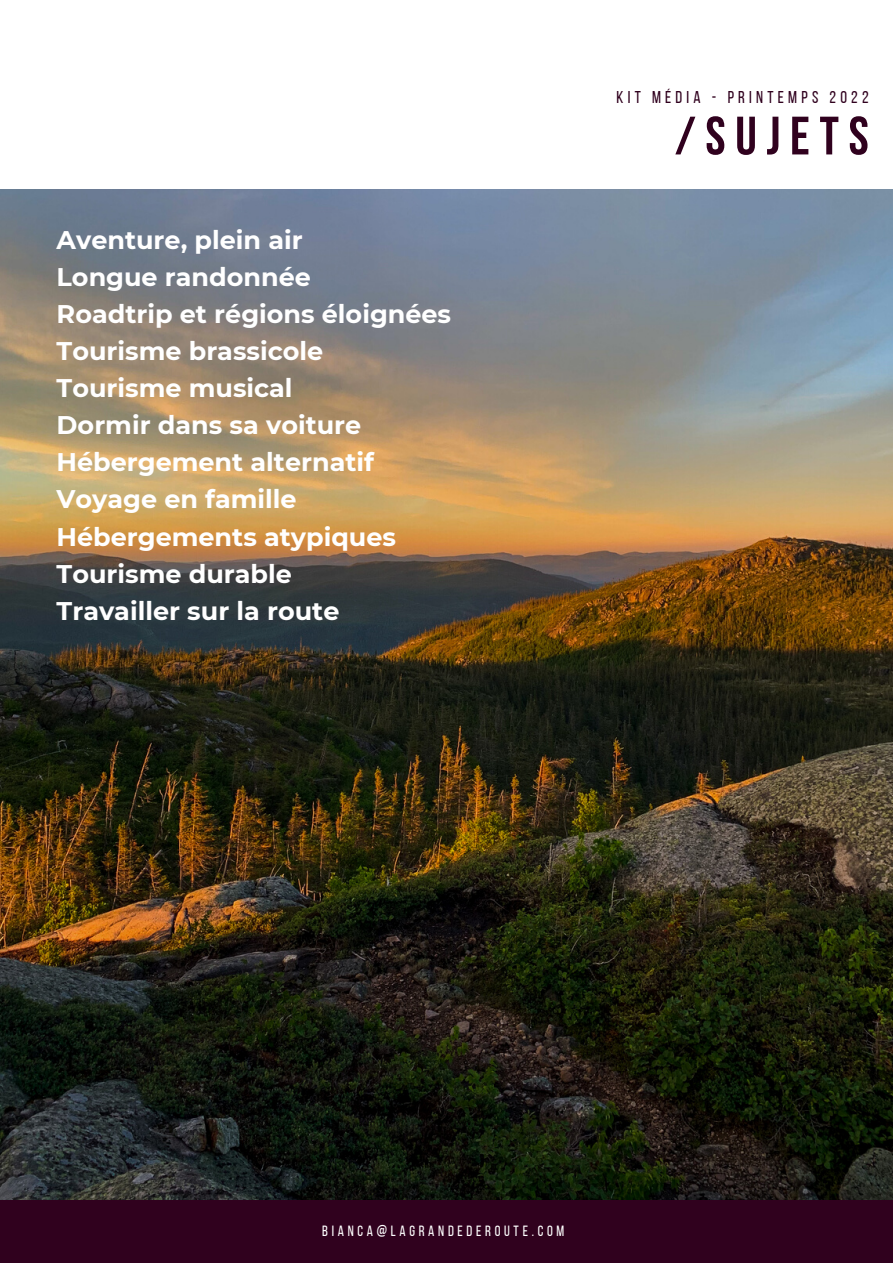
<style>
.page{position:relative;width:893px;height:1264px;background:#fff}
.page>*{position:absolute;margin:0;border:0;box-sizing:border-box;transform-origin:0 0}
.t1{font:700 54px "Bebas Neue";letter-spacing:.18em;color:#30011e}
.t2{font:700 25.5px/37px "Montserrat";color:#fff}
.t3{font:17.1px "Bebas Neue";letter-spacing:.25em;color:#30011e}
.t4{font:14.85px "Bebas Neue";letter-spacing:.25em;color:#fff}
</style>
<div class="page">
<img style="left:0;top:189px;width:892px;height:1011px">
<div style="left:0;top:1200px;width:892px;height:62px;background:#30011e"></div>
<p class="t2" style="left:57px;top:221px;width:396px">Aventure, plein air<br>Longue randonnée<br>Roadtrip et régions éloignées<br>Tourisme brassicole<br>Tourisme musical<br>Dormir dans sa voiture<br>Hébergement alternatif<br>Voyage en famille<br>Hébergements atypiques<br>Tourisme durable<br>Travailler sur la route</p>
<p class="t3" style="left:616px;top:90px;width:254px">KIT MÉDIA - PRINTEMPS 2022</p>
<h1 class="t1" style="left:675px;top:114px;width:195px">/SUJETS</h1>
<p class="t4" style="left:322px;top:1225px;width:243px">BIANCA@LAGRANDEDEROUTE.COM</p>
</div>
